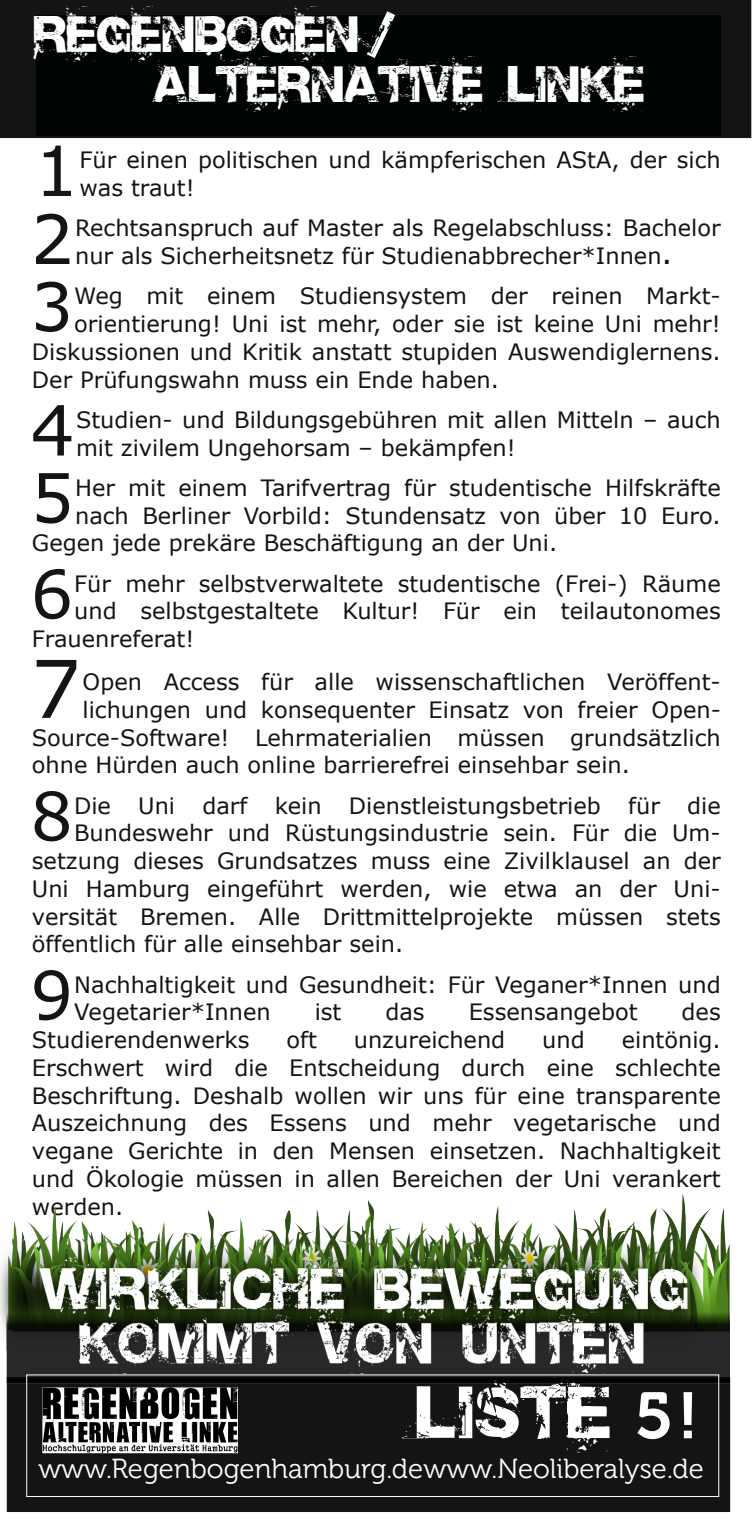
<style>
.page{position:relative;width:752px;height:1531px;background:#fff}
.page>*{position:absolute;margin:0;border:0;box-sizing:border-box;transform-origin:0 0}
.t1{font:79.75px "Verdana";color:#161413}
.t2{font:69.25px "Verdana";color:#161413}
.t3{font:69px "Verdana";color:#161413}
.t4{font:67.75px "Verdana";color:#161413}
.t5{font:66.75px "Verdana";color:#161413}
.t6{font:66.5px "Verdana";color:#161413}
.t7{font:66.25px "Verdana";color:#161413}
.t8{font:65px "Base 02";color:#fff}
.t9{font:45px/49.5px "Base 02";letter-spacing:.04em;color:#fff}
.t10{font:27.5px "Museo 300";color:#fff}
.t11{font:22.5px/27.8px "Verdana";color:#161413}
.s1{font-size:30px}
.s2{font-family:"Museo 700"}
</style>
<div class="page">
<div style="left:0;top:0;width:750px;height:138px;background:#161413"></div>
<div style="left:36px;top:15px;width:683px;height:121px;background:#000501"></div>
<div style="left:7px;top:1377px;width:722px;height:134px;background:#161413"></div>
<img style="left:42px;top:1390px;width:196px;height:64px">
<img style="left:0;top:1193px;width:729px;height:197px">
<h3 class="t9" style="left:154px;top:5px;width:490px;text-indent:-120px">REGENBOGEN<br>ALTERNATIVE LINKE</h3>
<h3 class="t3" style="left:34px;top:132px;width:45px">1</h3>
<p class="t11" style="left:80px;top:147px;width:642px">Für einen politischen und kämpferischen AStA, der sich was traut!</p>
<h3 class="t4" style="left:31px;top:201px;width:45px">2</h3>
<p class="t11" style="left:75px;top:215px;width:646px">Rechtsanspruch auf Master als Regelabschluss: Bachelor nur als Sicherheitsnetz für Studienabbrecher*Innen<span class="s1">.</span></p>
<h3 class="t6" style="left:31px;top:269px;width:44px">3</h3>
<p class="t11" style="left:74px;top:283px;width:647px">Weg mit einem Studiensystem der reinen Markt-</p>
<p class="t11" style="left:74px;top:310px;width:647px">orientierung! Uni ist mehr, oder sie ist keine Uni mehr!</p>
<p class="t11" style="left:32px;top:338px;width:690px">Diskussionen und Kritik anstatt stupiden Auswendiglernens.</p>
<p class="t11" style="left:32px;top:366px;width:468px">Der Prüfungswahn muss ein Ende haben.</p>
<h2 class="t2" style="left:31px;top:391px;width:45px">4</h2>
<p class="t11" style="left:76px;top:406px;width:646px">Studien- und Bildungsgebühren mit allen Mitteln – auch mit zivilem Ungehorsam – bekämpfen!</p>
<h3 class="t4" style="left:31px;top:459px;width:45px">5</h3>
<p class="t11" style="left:75px;top:474px;width:646px">Her mit einem Tarifvertrag für studentische Hilfskräfte</p>
<p class="t11" style="left:75px;top:502px;width:646px">nach Berliner Vorbild: Stundensatz von über 10 Euro.</p>
<p class="t11" style="left:32px;top:530px;width:526px">Gegen jede prekäre Beschäftigung an der Uni.</p>
<h3 class="t5" style="left:31px;top:556px;width:44px">6</h3>
<p class="t11" style="left:74px;top:570px;width:647px">Für mehr selbstverwaltete studentische (Frei-) Räume</p>
<p class="t11" style="left:74px;top:598px;width:647px">und selbstgestaltete Kultur! Für ein teilautonomes</p>
<p class="t11" style="left:32px;top:625px;width:164px">Frauenreferat!</p>
<h1 class="t1" style="left:31px;top:644px;width:52px">7</h1>
<p class="t11" style="left:83px;top:668px;width:639px">Open Access für alle wissenschaftlichen Veröffent-</p>
<p class="t11" style="left:83px;top:696px;width:639px">lichungen und konsequenter Einsatz von freier Open-</p>
<p class="t11" style="left:32px;top:724px;width:690px">Source-Software! Lehrmaterialien müssen grundsätzlich</p>
<p class="t11" style="left:32px;top:752px;width:599px">ohne Hürden auch online barrierefrei einsehbar sein.</p>
<h3 class="t7" style="left:31px;top:779px;width:44px">8</h3>
<p class="t11" style="left:74px;top:792px;width:647px">Die Uni darf kein Dienstleistungsbetrieb für die</p>
<p class="t11" style="left:74px;top:820px;width:648px">Bundeswehr und Rüstungsindustrie sein. Für die Um-</p>
<p class="t11" style="left:32px;top:847px;width:690px">setzung dieses Grundsatzes muss eine Zivilklausel an der</p>
<p class="t11" style="left:32px;top:875px;width:690px">Uni Hamburg eingeführt werden, wie etwa an der Uni-</p>
<p class="t11" style="left:32px;top:903px;width:690px">versität Bremen. Alle Drittmittelprojekte müssen stets</p>
<p class="t11" style="left:32px;top:931px;width:372px">öffentlich für alle einsehbar sein.</p>
<h3 class="t5" style="left:31px;top:957px;width:44px">9</h3>
<p class="t11" style="left:74px;top:971px;width:647px">Nachhaltigkeit und Gesundheit: Für Veganer*Innen und<br>Vegetarier*Innen</p>
<p class="t11" style="left:314px;top:999px;width:28px">ist</p>
<p class="t11" style="left:385px;top:999px;width:41px">das</p>
<p class="t11" style="left:468px;top:999px;width:170px">Essensangebot</p>
<p class="t11" style="left:681px;top:999px;width:41px">des</p>
<p class="t11" style="left:32px;top:1026px;width:219px">Studierendenwerks</p>
<p class="t11" style="left:286px;top:1026px;width:32px">oft</p>
<p class="t11" style="left:353px;top:1026px;width:153px">unzureichend</p>
<p class="t11" style="left:542px;top:1026px;width:44px">und</p>
<p class="t11" style="left:32px;top:1026px;width:690px;text-align:justify;text-indent:589px">eintönig.<br>Erschwert wird die Entscheidung durch eine schlechte Beschriftung. Deshalb wollen wir uns für eine transparente Auszeichnung des Essens und mehr vegetarische und vegane Gerichte in den Mensen einsetzen. Nachhaltigkeit und Ökologie müssen in allen Bereichen der Uni verankert werden.</p>
<h3 class="t8" style="left:416px;top:1357px;width:283px">LISTE <span class="s2">5!</span></h3>
<p class="t10" style="left:38px;top:1451px;width:666px">www.Regenbogenhamburg.dewww.Neoliberalyse.de</p>
</div>
